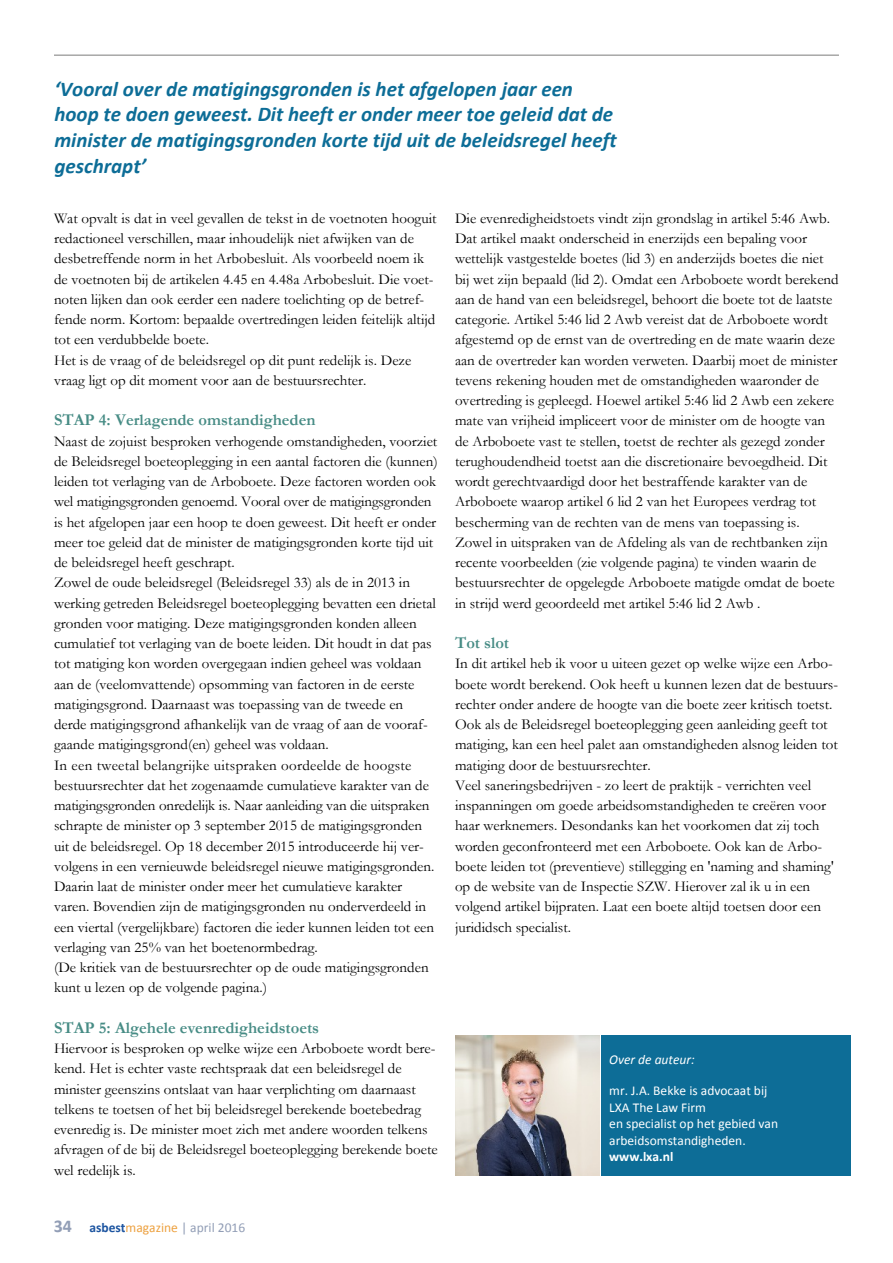
<style>
.page{position:relative;width:893px;height:1263px;background:#fff}
.page>*{position:absolute;margin:0;border:0;box-sizing:border-box;transform-origin:0 0}
.t1{font:italic 700 21px/25.7px "Calibri";color:#0d6d97}
.t2{font:700 16.5px "Garamond";color:#478c85}
.t3{font:15px/20.2px "Garamond";color:#000}
.t4{font:13.5px/16.5px "Calibri";color:#fff}
.t5{font:13.5px "Calibri";color:#929eb6}
.t6{font:italic 13.5px "Calibri";color:#fff}
.t7{font:700 13.5px "Calibri";color:#fff}
.s1{font-weight:700;font-size:18px}
.s2{font-weight:700;color:#1c54a0}
.s3{color:#eda140}
</style>
<div class="page">
<hr style="left:54px;top:55px;width:785px;height:1px;background:#8a8a89">
<img style="left:455px;top:1035px;width:144px;height:140px">
<div style="left:601px;top:1035px;width:249px;height:140px;background:#0d6d97"></div>
<h1 class="t1" style="left:54px;top:78px;width:564px">‘Vooral over de matigingsgronden is het afgelopen jaar een hoop te doen geweest. Dit heeft er onder meer toe geleid dat de minister de matigingsgronden korte tijd uit de beleidsregel heeft geschrapt’</h1>
<p class="t3" style="left:54px;top:210px;width:384px">Wat opvalt is dat in veel gevallen de tekst in de voetnoten hooguit redactioneel verschillen, maar inhoudelijk niet afwijken van de desbetreffende norm in het Arbobesluit. Als voorbeeld noem ik de voetnoten bij de artikelen 4.45 en 4.48a Arbobesluit. Die voet&shy;noten lijken dan ook eerder een nadere toelichting op de betref&shy;fende norm. Kortom: bepaalde overtredingen leiden feitelijk altijd tot een verdubbelde boete.<br>Het is de vraag of de beleidsregel op dit punt redelijk is. Deze vraag ligt op dit moment voor aan de bestuursrechter.</p>
<p class="t2" style="left:54px;top:414px;width:263px">STAP 4: Verlagende omstandigheden</p>
<p class="t3" style="left:54px;top:432px;width:385px">Naast de zojuist besproken verhogende omstandigheden, voorziet de Beleidsregel boeteoplegging in een aantal factoren die (kunnen) leiden tot verlaging van de Arboboete. Deze factoren worden ook wel matigingsgronden genoemd. Vooral over de matigingsgronden is het afgelopen jaar een hoop te doen geweest. Dit heeft er onder meer toe geleid dat de minister de matigingsgronden korte tijd uit de beleidsregel heeft geschrapt.<br>Zowel de oude beleidsregel (Beleidsregel 33) als de in 2013 in werking getreden Beleidsregel boeteoplegging bevatten een drietal gronden voor matiging. Deze matigingsgronden konden alleen cumulatief tot verlaging van de boete leiden. Dit houdt in dat pas tot matiging kon worden overgegaan indien geheel was voldaan aan de (veelomvattende) opsomming van factoren in de eerste matigingsgrond. Daarnaast was toepassing van de tweede en derde matigingsgrond afhankelijk van de vraag of aan de vooraf&shy;gaande matigingsgrond(en) geheel was voldaan.<br>In een tweetal belangrijke uitspraken oordeelde de hoogste bestuursrechter dat het zogenaamde cumulatieve karakter van de matigingsgronden onredelijk is. Naar aanleiding van die uitspraken schrapte de minister op 3 september 2015 de matigingsgronden uit de beleidsregel. Op 18 december 2015 introduceerde hij ver&shy;volgens in een vernieuwde beleidsregel nieuwe matigingsgronden.<br>Daarin laat de minister onder meer het cumulatieve karakter varen. Bovendien zijn de matigingsgronden nu onderverdeeld in een viertal (vergelijkbare) factoren die ieder kunnen leiden tot een verlaging van 25% van het boetenormbedrag.<br>(De kritiek van de bestuursrechter op de oude matigingsgronden kunt u lezen op de volgende pagina.)</p>
<p class="t2" style="left:54px;top:1022px;width:267px">STAP 5: Algehele evenredigheidstoets</p>
<p class="t3" style="left:54px;top:1040px;width:385px">Hiervoor is besproken op welke wijze een Arboboete wordt bere&shy;kend. Het is echter vaste rechtspraak dat een beleidsregel de minister geenszins ontslaat van haar verplichting om daarnaast telkens te toetsen of het bij beleidsregel berekende boetebedrag evenredig is. De minister moet zich met andere woorden telkens afvragen of de bij de Beleidsregel boeteoplegging berekende boete wel redelijk is.</p>
<p class="t5" style="left:54px;top:1222px;width:193px"><span class="s1">34</span> <span class="s2">asbest</span><span class="s3">magazine</span> | april 2016</p>
<p class="t3" style="left:455px;top:210px;width:385px">Die evenredigheidstoets vindt zijn grondslag in artikel 5:46 Awb.<br>Dat artikel maakt onderscheid in enerzijds een bepaling voor wettelijk vastgestelde boetes (lid 3) en anderzijds boetes die niet bij wet zijn bepaald (lid 2). Omdat een Arboboete wordt berekend aan de hand van een beleidsregel, behoort die boete tot de laatste categorie. Artikel 5:46 lid 2 Awb vereist dat de Arboboete wordt afgestemd op de ernst van de overtreding en de mate waarin deze aan de overtreder kan worden verweten. Daarbij moet de minister tevens rekening houden met de omstandigheden waaronder de overtreding is gepleegd. Hoewel artikel 5:46 lid 2 Awb een zekere mate van vrijheid impliceert voor de minister om de hoogte van de Arboboete vast te stellen, toetst de rechter als gezegd zonder terughoudendheid toetst aan die discretionaire bevoegdheid. Dit wordt gerechtvaardigd door het bestraffende karakter van de Arboboete waarop artikel 6 lid 2 van het Europees verdrag tot bescherming van de rechten van de mens van toepassing is.<br>Zowel in uitspraken van de Afdeling als van de rechtbanken zijn recente voorbeelden (zie volgende pagina) te vinden waarin de bestuursrechter de opgelegde Arboboete matigde omdat de boete in strijd werd geoordeeld met artikel 5:46 lid 2 Awb .</p>
<p class="t2" style="left:455px;top:637px;width:56px">Tot slot</p>
<p class="t3" style="left:455px;top:655px;width:385px">In dit artikel heb ik voor u uiteen gezet op welke wijze een Arbo&shy;boete wordt berekend. Ook heeft u kunnen lezen dat de bestuurs&shy;rechter onder andere de hoogte van die boete zeer kritisch toetst.<br>Ook als de Beleidsregel boeteoplegging geen aanleiding geeft tot matiging, kan een heel palet aan omstandigheden alsnog leiden tot matiging door de bestuursrechter.<br>Veel saneringsbedrijven - zo leert de praktijk - verrichten veel inspanningen om goede arbeidsomstandigheden te creëren voor haar werknemers. Desondanks kan het voorkomen dat zij toch worden geconfronteerd met een Arboboete. Ook kan de Arbo&shy;boete leiden tot (preventieve) stillegging en 'naming and shaming' op de website van de Inspectie SZW. Hierover zal ik u in een volgend artikel bijpraten. Laat een boete altijd toetsen door een jurididsch specialist.</p>
<p class="t6" style="left:609px;top:1053px;width:87px">Over de auteur:</p>
<p class="t4" style="left:609px;top:1083px;width:170px">mr. J.A. Bekke is advocaat bij<br>LXA The Law Firm<br>en specialist op het gebied van arbeidsomstandigheden.</p>
<p class="t7" style="left:609px;top:1151px;width:66px">www.lxa.nl</p>
</div>
